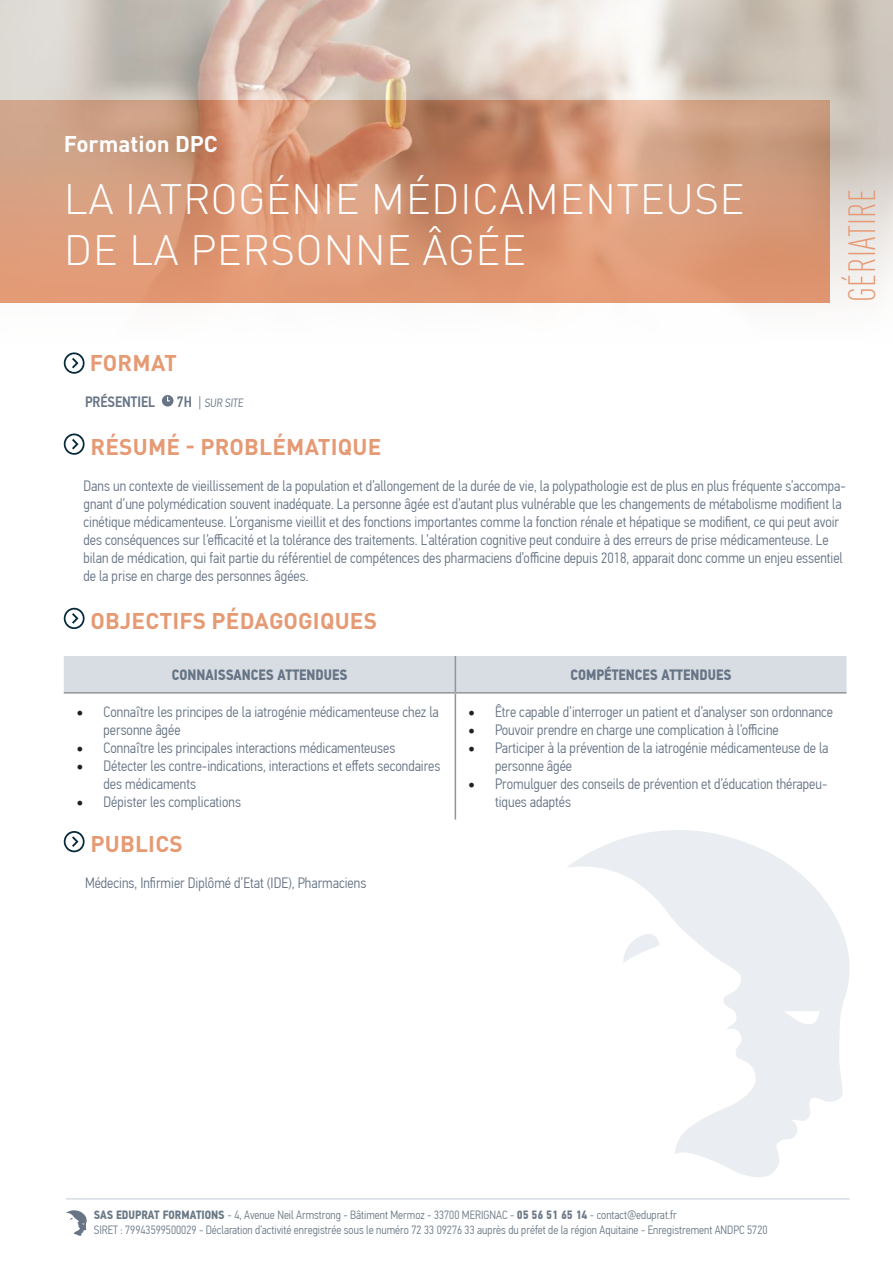
<style>
.page{position:relative;width:893px;height:1263px;background:#fff}
.page>*{position:absolute;margin:0;border:0;box-sizing:border-box;transform-origin:0 0}
.t1{font:300 42px/50.4px "DINOT";letter-spacing:.01em;color:#fff}
.t2{font:300 condensed 37.5px "DINOT";letter-spacing:.01em;color:#e69a74}
.t3{font:700 22.5px "DINOT";letter-spacing:.01em;color:#e69a74}
.t4{font:700 22.5px "DINOT";color:#fff}
.t5{font:300 15px/18px "PF Din Text Cond Pro";color:#667485}
.t6{font:700 15px "PF Din Text Cond Pro";color:#667485}
.t7{font:500 15px "PF Din Text Cond Pro";color:#667485}
.t8{font:300 12px/14.4px "PF Din Text Cond Pro";color:#6b7986}
.t9{font:300 12px "PF Din Text Cond Pro";color:#667485}
.s1{font-weight:500;font-size:15px}
.s2{font-size:15px}
.s3{font-family:"Minion Pro";font-weight:400;font-size:18px;color:#231f20}
.s4{font-weight:700}
</style>
<div class="page">
<hr style="left:66px;top:1198px;width:784px;height:1px;background:#d8dce3">
<svg style="left:66px;top:1210px;width:21px;height:26px"></svg>
<svg style="left:567px;top:830px;width:283px;height:347px"></svg>
<img style="left:0;top:0;width:893px;height:365px">
<svg style="left:64px;top:352px;width:21px;height:22px"></svg>
<div style="left:162px;top:395px;width:11px;height:11px;background:#667485;border-radius:50%"></div>
<svg style="left:167px;top:396px;width:3px;height:6px"></svg>
<svg style="left:64px;top:433px;width:21px;height:22px"></svg>
<svg style="left:64px;top:608px;width:21px;height:21px"></svg>
<svg style="left:64px;top:831px;width:21px;height:21px"></svg>
<div style="left:64px;top:656px;width:782px;height:36px;background:#d8dce3"></div>
<hr style="left:455px;top:656px;width:1px;height:36px;background:#939598">
<hr style="left:64px;top:692px;width:391px;height:1px;background:#939598">
<hr style="left:455px;top:692px;width:391px;height:1px;background:#939598">
<hr style="left:455px;top:693px;width:1px;height:126px;background:#939598">
<h3 class="t4" style="left:64px;top:129px;width:156px">Formation DPC</h3>
<h1 class="t1" style="left:64px;top:174px;width:682px">LA IATROGÉNIE MÉDICAMENTEUSE<br>DE LA PERSONNE ÂGÉE</h1>
<h2 class="t2" style="left:840px;top:302px;width:115px;rotate:-90deg">GÉRIATIRE</h2>
<h3 class="t3" style="left:90px;top:348px;width:89px">FORMAT</h3>
<p class="t7" style="left:85px;top:392px;width:72px">PRÉSENTIEL</p>
<p class="t9" style="left:177px;top:396px;width:69px"><span class="s1">7H</span> <span class="s2">|</span> SUR SITE</p>
<h3 class="t3" style="left:91px;top:432px;width:292px">RÉSUMÉ - PROBLÉMATIQUE</h3>
<p class="t5" style="left:84px;top:477px;width:764px">Dans un contexte de vieillissement de la population et d’allongement de la durée de vie, la polypathologie est de plus en plus fréquente s’accompa&shy;gnant d’une polymédication souvent inadéquate. La personne âgée est d’autant plus vulnérable que les changements de métabolisme modifient la cinétique médicamenteuse. L’organisme vieillit et des fonctions importantes comme la fonction rénale et hépatique se modifient, ce qui peut avoir des conséquences sur l’efficacité et la tolérance des traitements. L’altération cognitive peut conduire à des erreurs de prise médicamenteuse. Le bilan de médication, qui fait partie du référentiel de compétences des pharmaciens d’officine depuis 2018, apparait donc comme un enjeu essentiel de la prise en charge des personnes âgées.</p>
<h3 class="t3" style="left:91px;top:606px;width:288px">OBJECTIFS PÉDAGOGIQUES</h3>
<p class="t6" style="left:172px;top:666px;width:177px">CONNAISSANCES ATTENDUES</p>
<p class="t6" style="left:571px;top:666px;width:162px">COMPÉTENCES ATTENDUES</p>
<p class="t5" style="left:104px;top:703px;width:337px;text-indent:-27px"><span class="s3">•</span> Connaître les principes de la iatrogénie médicamenteuse chez la personne âgée</p>
<p class="t5" style="left:77px;top:739px;width:320px"><span class="s3">•</span> Connaître les principales interactions médicamenteuses</p>
<p class="t5" style="left:104px;top:757px;width:338px;text-indent:-27px"><span class="s3">•</span> Détecter les contre-indications, interactions et effets secondaires des médicaments</p>
<p class="t5" style="left:77px;top:793px;width:166px"><span class="s3">•</span> Dépister les complications</p>
<p class="t5" style="left:468px;top:703px;width:366px"><span class="s3">•</span> Être capable d’interroger un patient et d’analyser son ordonnance</p>
<p class="t5" style="left:468px;top:721px;width:312px"><span class="s3">•</span> Pouvoir prendre en charge une complication à l’officine</p>
<p class="t5" style="left:495px;top:739px;width:335px;text-indent:-27px"><span class="s3">•</span> Participer à la prévention de la iatrogénie médicamenteuse de la personne âgée</p>
<p class="t5" style="left:495px;top:775px;width:334px;text-indent:-27px"><span class="s3">•</span> Promulguer des conseils de prévention et d’éducation thérapeu&shy;tiques adaptés</p>
<h3 class="t3" style="left:91px;top:829px;width:94px">PUBLICS</h3>
<p class="t5" style="left:85px;top:874px;width:283px">Médecins, Infirmier Diplômé d’Etat (IDE), Pharmaciens</p>
<p class="t8" style="left:94px;top:1208px;width:675px"><span class="s4">SAS EDUPRAT FORMATIONS</span> - 4, Avenue Neil Armstrong - Bâtiment Mermoz - 33700 MERIGNAC - <span class="s4">05 56 51 65 14</span> - contact@eduprat.fr<br>SIRET : 79943599500029 - Déclaration d’activité enregistrée sous le numéro 72 33 09276 33 auprès du préfet de la région Aquitaine - Enregistrement ANDPC 5720</p>
</div>
